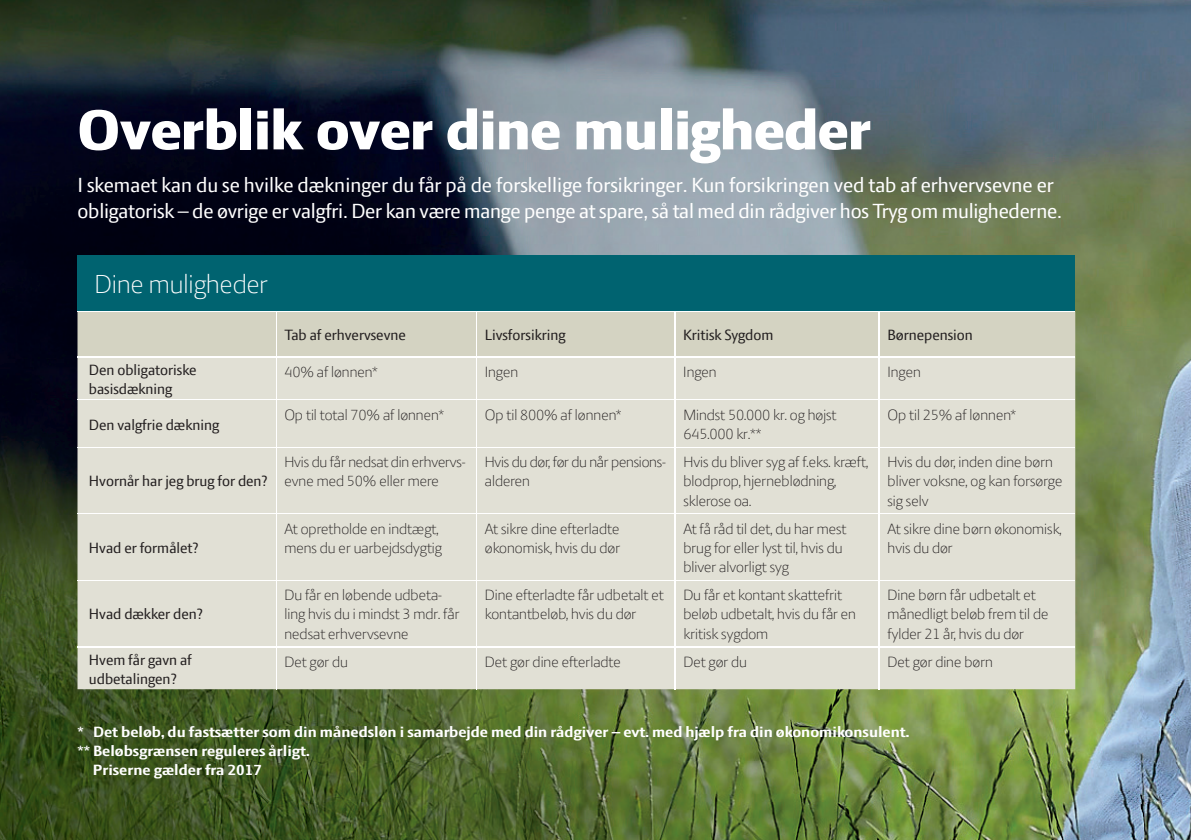
<style>
.page{position:relative;width:1191px;height:840px;background:#fff}
.page>*{position:absolute;margin:0;border:0;box-sizing:border-box;transform-origin:0 0}
.t1{font:800 60px "LF Press Sans";color:#fff}
.t2{font:300 28px "LF Press Sans";color:#fff}
.t3{font:22px/26.4px "LF Press Sans";letter-spacing:-.01em;color:#fff}
.t4{font:300 16px/19.2px "LF Press Sans";color:#231f20}
.t5{font:16px/19.2px "LF Press Sans";color:#231f20}
.t6{font:700 16px "LF Press Sans";color:#fff;scale:1.07 1}
</style>
<div class="page">
<img style="left:0;top:0;width:1191px;height:839px">
<div style="left:77px;top:254px;width:998px;height:57px;background:#006370"></div>
<div style="left:77px;top:312px;width:998px;height:44px;background:#d4d3c2"></div>
<div style="left:77px;top:357px;width:998px;height:331px;background:#e1e0d5"></div>
<hr style="left:276px;top:357px;width:1px;height:42px;background:#fff">
<hr style="left:476px;top:357px;width:1px;height:42px;background:#fff">
<hr style="left:675px;top:357px;width:1px;height:42px;background:#fff">
<hr style="left:879px;top:357px;width:1px;height:42px;background:#fff">
<hr style="left:77px;top:399px;width:199px;height:1px;background:#fff">
<hr style="left:276px;top:399px;width:201px;height:1px;background:#fff">
<hr style="left:276px;top:400px;width:1px;height:46px;background:#fff">
<hr style="left:477px;top:399px;width:198px;height:1px;background:#fff">
<hr style="left:476px;top:400px;width:1px;height:46px;background:#fff">
<hr style="left:675px;top:399px;width:204px;height:1px;background:#fff">
<hr style="left:675px;top:400px;width:1px;height:46px;background:#fff">
<hr style="left:879px;top:399px;width:196px;height:1px;background:#fff">
<hr style="left:879px;top:400px;width:1px;height:46px;background:#fff">
<hr style="left:77px;top:446px;width:199px;height:1px;background:#fff">
<hr style="left:276px;top:446px;width:201px;height:1px;background:#fff">
<hr style="left:276px;top:447px;width:1px;height:66px;background:#fff">
<hr style="left:477px;top:446px;width:198px;height:1px;background:#fff">
<hr style="left:476px;top:447px;width:1px;height:66px;background:#fff">
<hr style="left:675px;top:446px;width:204px;height:1px;background:#fff">
<hr style="left:675px;top:447px;width:1px;height:66px;background:#fff">
<hr style="left:879px;top:446px;width:196px;height:1px;background:#fff">
<hr style="left:879px;top:447px;width:1px;height:66px;background:#fff">
<hr style="left:77px;top:513px;width:199px;height:1px;background:#fff">
<hr style="left:276px;top:513px;width:201px;height:1px;background:#fff">
<hr style="left:276px;top:514px;width:1px;height:65px;background:#fff">
<hr style="left:477px;top:513px;width:198px;height:1px;background:#fff">
<hr style="left:476px;top:514px;width:1px;height:65px;background:#fff">
<hr style="left:675px;top:513px;width:204px;height:1px;background:#fff">
<hr style="left:675px;top:514px;width:1px;height:65px;background:#fff">
<hr style="left:879px;top:513px;width:196px;height:1px;background:#fff">
<hr style="left:879px;top:514px;width:1px;height:65px;background:#fff">
<hr style="left:77px;top:579px;width:199px;height:1px;background:#fff">
<hr style="left:276px;top:579px;width:201px;height:1px;background:#fff">
<hr style="left:276px;top:580px;width:1px;height:65px;background:#fff">
<hr style="left:477px;top:579px;width:198px;height:1px;background:#fff">
<hr style="left:476px;top:580px;width:1px;height:65px;background:#fff">
<hr style="left:675px;top:579px;width:204px;height:1px;background:#fff">
<hr style="left:675px;top:580px;width:1px;height:65px;background:#fff">
<hr style="left:879px;top:579px;width:196px;height:1px;background:#fff">
<hr style="left:879px;top:580px;width:1px;height:65px;background:#fff">
<hr style="left:77px;top:645px;width:199px;height:1px;background:#fff">
<hr style="left:276px;top:645px;width:201px;height:1px;background:#fff">
<hr style="left:276px;top:646px;width:1px;height:42px;background:#fff">
<hr style="left:477px;top:645px;width:198px;height:1px;background:#fff">
<hr style="left:476px;top:646px;width:1px;height:42px;background:#fff">
<hr style="left:675px;top:645px;width:204px;height:1px;background:#fff">
<hr style="left:675px;top:646px;width:1px;height:42px;background:#fff">
<hr style="left:879px;top:645px;width:196px;height:1px;background:#fff">
<hr style="left:879px;top:646px;width:1px;height:42px;background:#fff">
<hr style="left:77px;top:356px;width:199px;height:1px;background:#fff">
<hr style="left:276px;top:356px;width:201px;height:1px;background:#fff">
<hr style="left:477px;top:356px;width:198px;height:1px;background:#fff">
<hr style="left:675px;top:356px;width:204px;height:1px;background:#fff">
<hr style="left:879px;top:356px;width:196px;height:1px;background:#fff">
<hr style="left:276px;top:312px;width:1px;height:44px;background:#fff">
<hr style="left:476px;top:312px;width:1px;height:44px;background:#fff">
<hr style="left:675px;top:312px;width:1px;height:44px;background:#fff">
<hr style="left:879px;top:312px;width:1px;height:44px;background:#fff">
<hr style="left:77px;top:311px;width:199px;height:1px;background:#fff">
<hr style="left:276px;top:311px;width:201px;height:1px;background:#fff">
<hr style="left:477px;top:311px;width:198px;height:1px;background:#fff">
<hr style="left:675px;top:311px;width:204px;height:1px;background:#fff">
<hr style="left:879px;top:311px;width:196px;height:1px;background:#fff">
<h1 class="t1" style="left:77px;top:95px;width:795px">Overblik over dine muligheder</h1>
<p class="t3" style="left:77px;top:171px;width:986px">I skemaet kan du se hvilke dækninger du får på de forskellige forsikringer. Kun forsikringen ved tab af erhvervsevne er obligatorisk – de øvrige er valgfri. Der kan være mange penge at spare, så tal med din rådgiver hos Tryg om mulighederne.</p>
<h2 class="t2" style="left:94px;top:268px;width:175px">Dine muligheder</h2>
<p class="t5" style="left:284px;top:325px;width:123px">Tab af erhvervsevne</p>
<p class="t5" style="left:485px;top:325px;width:82px">Livsforsikring</p>
<p class="t5" style="left:683px;top:325px;width:92px">Kritisk Sygdom</p>
<p class="t5" style="left:887px;top:325px;width:87px">Børnepension</p>
<p class="t5" style="left:89px;top:359px;width:109px">Den obligatoriske basisdækning</p>
<p class="t4" style="left:284px;top:362px;width:95px">40% af lønnen*</p>
<p class="t4" style="left:485px;top:362px;width:35px">Ingen</p>
<p class="t4" style="left:683px;top:362px;width:35px">Ingen</p>
<p class="t4" style="left:887px;top:362px;width:35px">Ingen</p>
<p class="t5" style="left:89px;top:414px;width:132px">Den valgfrie dækning</p>
<p class="t4" style="left:284px;top:405px;width:161px">Op til total 70% af lønnen*</p>
<p class="t4" style="left:485px;top:405px;width:138px">Op til 800% af lønnen*</p>
<p class="t4" style="left:683px;top:405px;width:155px">Mindst 50.000 kr. og højst<br>645.000 kr.**</p>
<p class="t4" style="left:887px;top:405px;width:130px">Op til 25% af lønnen*</p>
<p class="t5" style="left:89px;top:471px;width:180px">Hvornår har jeg brug for den?</p>
<p class="t5" style="left:89px;top:537px;width:111px">Hvad er formålet?</p>
<p class="t5" style="left:89px;top:604px;width:115px">Hvad dækker den?</p>
<p class="t4" style="left:284px;top:452px;width:183px">Hvis du får nedsat din erhvervs&shy;evne med 50% eller mere</p>
<p class="t4" style="left:485px;top:452px;width:182px">Hvis du dør, før du når pensions&shy;alderen</p>
<p class="t4" style="left:683px;top:452px;width:186px">Hvis du bliver syg af f.eks. kræft, blodprop, hjerneblødning, sklerose oa.</p>
<p class="t4" style="left:887px;top:452px;width:176px">Hvis du dør, inden dine børn bliver voksne, og kan forsørge sig selv</p>
<p class="t4" style="left:284px;top:518px;width:159px">At opretholde en indtægt, mens du er uarbejdsdygtig</p>
<p class="t4" style="left:485px;top:518px;width:137px">At sikre dine efterladte økonomisk, hvis du dør</p>
<p class="t4" style="left:683px;top:518px;width:165px">At få råd til det, du har mest brug for eller lyst til, hvis du bliver alvorligt syg</p>
<p class="t4" style="left:887px;top:518px;width:176px">At sikre dine børn økonomisk, hvis du dør</p>
<p class="t4" style="left:284px;top:585px;width:176px">Du får en løbende udbeta&shy;ling hvis du i mindst 3 mdr. får nedsat erhvervsevne</p>
<p class="t4" style="left:485px;top:585px;width:180px">Dine efterladte får udbetalt et kontantbeløb, hvis du dør</p>
<p class="t4" style="left:683px;top:585px;width:174px">Du får et kontant skattefrit beløb udbetalt, hvis du får en kritisk sygdom</p>
<p class="t4" style="left:887px;top:585px;width:162px">Dine børn får udbetalt et månedligt beløb frem til de fylder 21 år, hvis du dør</p>
<p class="t5" style="left:89px;top:649px;width:104px">Hvem får gavn af udbetalingen?</p>
<p class="t4" style="left:284px;top:651px;width:65px">Det gør du</p>
<p class="t4" style="left:485px;top:651px;width:137px">Det gør dine efterladte</p>
<p class="t4" style="left:683px;top:651px;width:65px">Det gør du</p>
<p class="t4" style="left:887px;top:651px;width:107px">Det gør dine børn</p>
<p class="t6" style="left:77px;top:722px;width:779px">* Det beløb, du fastsætter som din månedsløn i samarbejde med din rådgiver – evt. med hjælp fra din økonomikonsulent.</p>
<p class="t6" style="left:77px;top:741px;width:218px">** Beløbsgrænsen reguleres årligt.</p>
<p class="t6" style="left:93px;top:760px;width:159px">Priserne gælder fra 2017</p>
</div>
